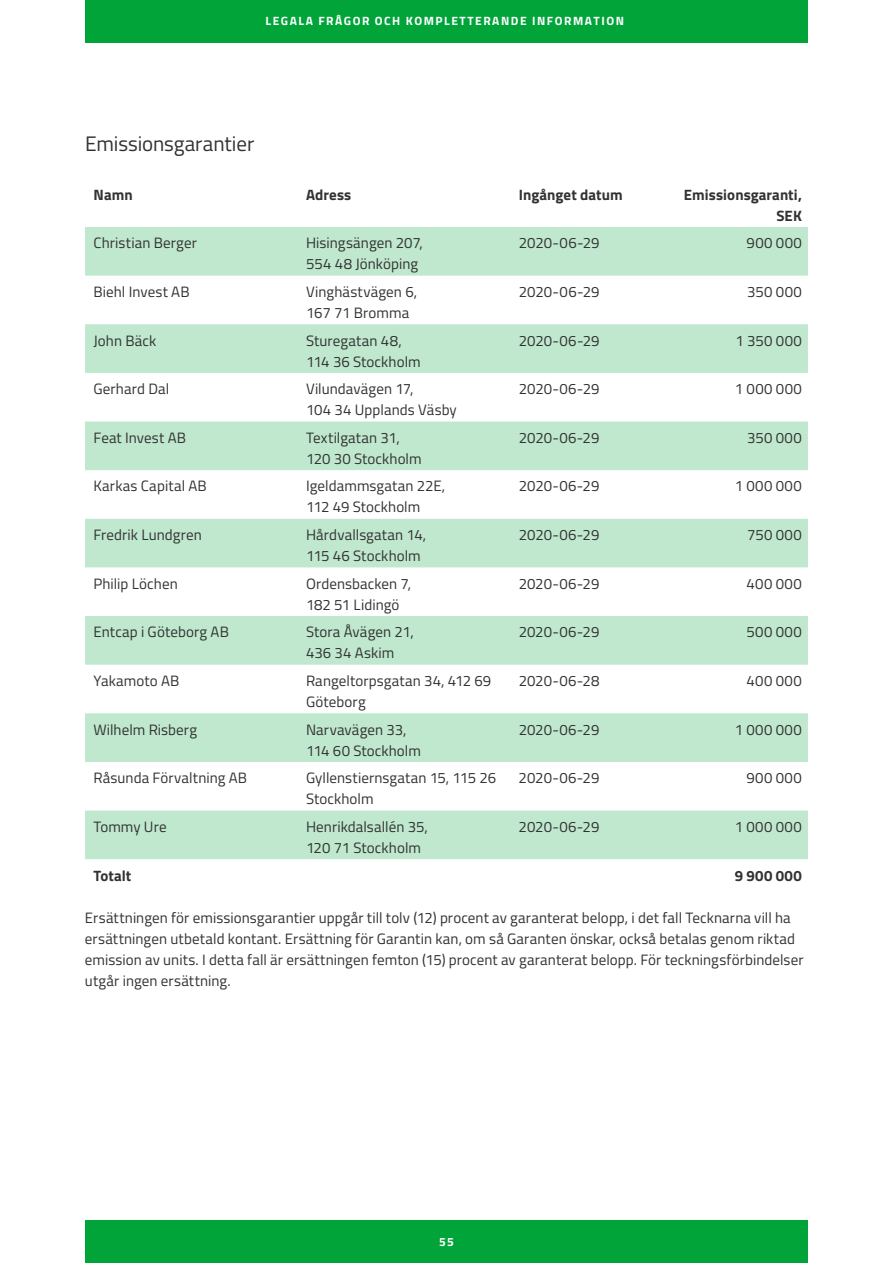
<style>
.page{position:relative;width:893px;height:1263px;background:#fff}
.page>*{position:absolute;margin:0;border:0;box-sizing:border-box;transform-origin:0 0}
.t1{font:21px "Titillium Web";letter-spacing:-.005em;color:#323232}
.t2{font:15px/21px "Titillium Web";letter-spacing:.005em;color:#323232}
.t3{font:700 15px/21px "Titillium Web";letter-spacing:.005em;color:#323232;text-align:right}
.t4{font:700 12px "Titillium Web";letter-spacing:.125em;color:#fff}
</style>
<div class="page">
<div style="left:85px;top:1220px;width:723px;height:43px;background:#00a439"></div>
<svg style="left:85px;top:227px;width:723px;height:632px;fill:#bfe8ce"></svg>
<div style="left:85px;top:0;width:723px;height:43px;background:#00a439"></div>
<p class="t4" style="left:266px;top:12px;width:360px">LEGALA FRÅGOR OCH KOMPLETTERANDE INFORMATION</p>
<h1 class="t1" style="left:85px;top:129px;width:171px">Emissionsgarantier</h1>
<p class="t3" style="left:94px;top:183px;width:41px">Namn</p>
<p class="t3" style="left:306px;top:183px;width:47px">Adress</p>
<p class="t3" style="left:519px;top:183px;width:105px">Ingånget datum</p>
<p class="t3" style="left:684px;top:183px;width:119px">Emissionsgaranti,<br>SEK</p>
<p class="t2" style="left:94px;top:232px;width:105px">Christian Berger</p>
<p class="t2" style="left:306px;top:232px;width:118px">Hisingsängen 207,<br>554 48 Jönköping</p>
<p class="t2" style="left:519px;top:232px;width:82px">2020-06-29</p>
<p class="t2" style="left:747px;top:232px;width:57px">900 000</p>
<p class="t2" style="left:94px;top:280px;width:98px">Biehl Invest AB</p>
<p class="t2" style="left:306px;top:280px;width:113px">Vinghästvägen 6,<br>167 71 Bromma</p>
<p class="t2" style="left:519px;top:280px;width:82px">2020-06-29</p>
<p class="t2" style="left:747px;top:280px;width:56px">350 000</p>
<p class="t2" style="left:94px;top:329px;width:64px">John Bäck</p>
<p class="t2" style="left:306px;top:329px;width:116px">Sturegatan 48,<br>114 36 Stockholm</p>
<p class="t2" style="left:519px;top:329px;width:82px">2020-06-29</p>
<p class="t2" style="left:735px;top:329px;width:68px">1 350 000</p>
<p class="t2" style="left:93px;top:378px;width:77px">Gerhard Dal</p>
<p class="t2" style="left:306px;top:378px;width:152px">Vilundavägen 17,<br>104 34 Upplands Väsby</p>
<p class="t2" style="left:519px;top:378px;width:82px">2020-06-29</p>
<p class="t2" style="left:735px;top:378px;width:69px">1 000 000</p>
<p class="t2" style="left:93px;top:426px;width:94px">Feat Invest AB</p>
<p class="t2" style="left:306px;top:426px;width:117px">Textilgatan 31,<br>120 30 Stockholm</p>
<p class="t2" style="left:519px;top:426px;width:82px">2020-06-29</p>
<p class="t2" style="left:747px;top:426px;width:56px">350 000</p>
<p class="t2" style="left:93px;top:475px;width:115px">Karkas Capital AB</p>
<p class="t2" style="left:306px;top:475px;width:141px">Igeldammsgatan 22E,<br>112 49 Stockholm</p>
<p class="t2" style="left:519px;top:475px;width:82px">2020-06-29</p>
<p class="t2" style="left:735px;top:475px;width:69px">1 000 000</p>
<p class="t2" style="left:93px;top:524px;width:110px">Fredrik Lundgren</p>
<p class="t2" style="left:306px;top:524px;width:122px">Hårdvallsgatan 14,<br>115 46 Stockholm</p>
<p class="t2" style="left:519px;top:524px;width:82px">2020-06-29</p>
<p class="t2" style="left:747px;top:524px;width:56px">750 000</p>
<p class="t2" style="left:93px;top:572px;width:86px">Philip Löchen</p>
<p class="t2" style="left:306px;top:572px;width:106px">Ordensbacken 7,<br>182 51 Lidingö</p>
<p class="t2" style="left:519px;top:572px;width:82px">2020-06-29</p>
<p class="t2" style="left:746px;top:572px;width:57px">400 000</p>
<p class="t2" style="left:93px;top:621px;width:137px">Entcap i Göteborg AB</p>
<p class="t2" style="left:306px;top:621px;width:109px">Stora Åvägen 21,<br>436 34 Askim</p>
<p class="t2" style="left:519px;top:621px;width:82px">2020-06-29</p>
<p class="t2" style="left:747px;top:621px;width:57px">500 000</p>
<p class="t2" style="left:93px;top:669px;width:88px">Yakamoto AB</p>
<p class="t2" style="left:306px;top:669px;width:187px">Rangeltorpsgatan 34, 412 69<br>Göteborg</p>
<p class="t2" style="left:519px;top:669px;width:82px">2020-06-28</p>
<p class="t2" style="left:746px;top:669px;width:57px">400 000</p>
<p class="t2" style="left:93px;top:718px;width:105px">Wilhelm Risberg</p>
<p class="t2" style="left:306px;top:718px;width:116px">Narvavägen 33,<br>114 60 Stockholm</p>
<p class="t2" style="left:519px;top:718px;width:82px">2020-06-29</p>
<p class="t2" style="left:735px;top:718px;width:69px">1 000 000</p>
<p class="t2" style="left:93px;top:767px;width:155px">Råsunda Förvaltning AB</p>
<p class="t2" style="left:306px;top:767px;width:192px">Gyllenstiernsgatan 15, 115 26<br>Stockholm</p>
<p class="t2" style="left:519px;top:767px;width:82px">2020-06-29</p>
<p class="t2" style="left:746px;top:767px;width:57px">900 000</p>
<p class="t2" style="left:93px;top:815px;width:75px">Tommy Ure</p>
<p class="t2" style="left:306px;top:815px;width:123px">Henrikdalsallén 35,<br>120 71 Stockholm</p>
<p class="t2" style="left:519px;top:815px;width:82px">2020-06-29</p>
<p class="t2" style="left:735px;top:815px;width:69px">1 000 000</p>
<p class="t3" style="left:93px;top:864px;width:39px">Totalt</p>
<p class="t3" style="left:735px;top:864px;width:68px">9 900 000</p>
<p class="t2" style="left:85px;top:906px;width:720px">Ersättningen för emissionsgarantier uppgår till tolv (12) procent av garanterat belopp, i det fall Tecknarna vill ha ersättningen utbetald kontant. Ersättning för Garantin kan, om så Garanten önskar, också betalas genom riktad emission av units. I detta fall är ersättningen femton (15) procent av garanterat belopp. För teckningsförbindelser utgår ingen ersättning.</p>
<p class="t4" style="left:439px;top:1232px;width:16px">55</p>
</div>
